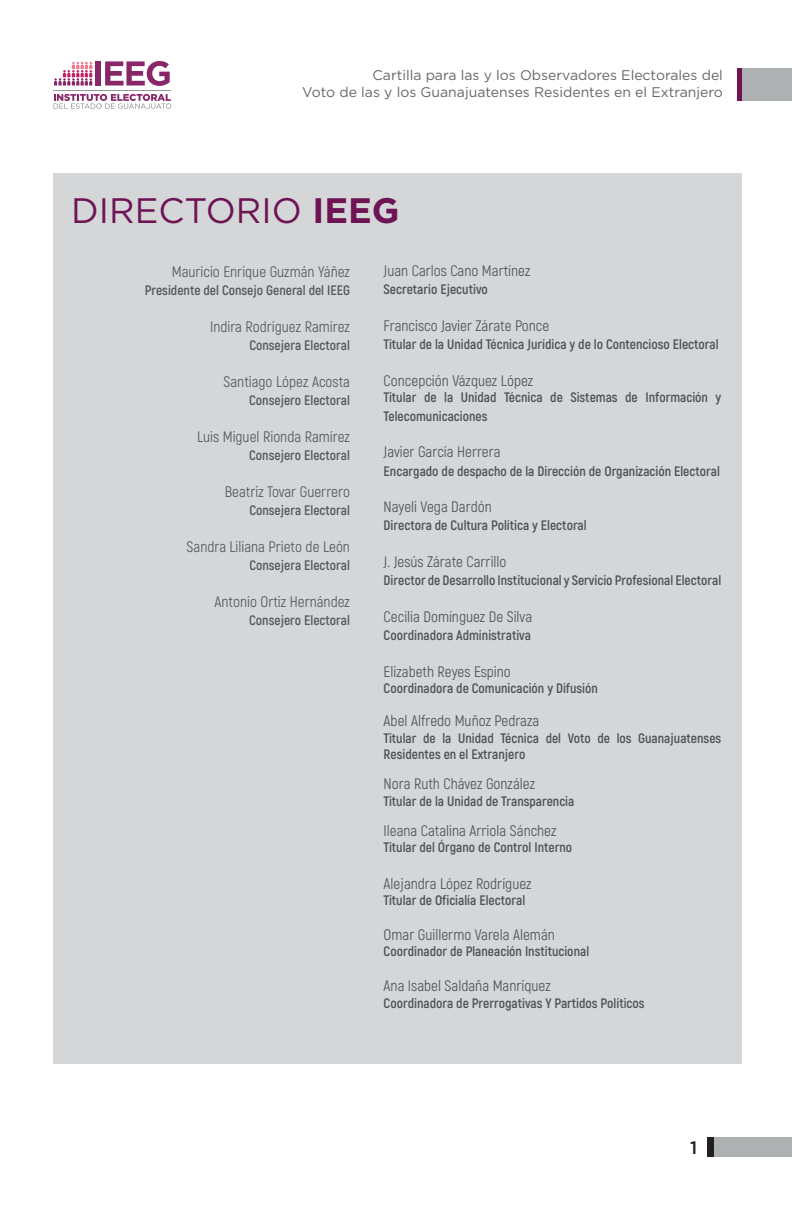
<style>
.page{position:relative;width:792px;height:1224px;background:#fff}
.page>*{position:absolute;margin:0;border:0;box-sizing:border-box;transform-origin:0 0}
.t1{font:35.4px "Gotham";color:#6e1455}
.t2{font:500 18px "Gotham";color:#231f20}
.t3{font:15.2px "Akrobat";color:#4f5252}
.t4{font:15.2px "Akrobat";color:#57585a}
.t5{font:14px/16.8px "Gotham";color:#67676a;text-align:right}
.t6{font:700 13.8px/18.2px "Akrobat";color:#4f5252}
.t7{font:700 13.8px "Akrobat";color:#57585a}
.s1{font-weight:700}
</style>
<div class="page">
<div style="left:713px;top:1137px;width:79px;height:20px;background:#aeb1b1"></div>
<div style="left:707px;top:1137px;width:6px;height:20px;background:#231f20"></div>
<div style="left:741px;top:69px;width:51px;height:32px;background:#aeb1b1"></div>
<hr style="left:737px;top:69px;width:4px;height:32px;background:#6f1355">
<div style="left:96px;top:61px;width:5px;height:25px;background:#882668"></div>
<svg style="left:105px;top:61px;width:65px;height:25px"></svg>
<hr style="left:54px;top:90px;width:117px;height:1px;background:#949799">
<svg style="left:54px;top:94px;width:117px;height:15px"></svg>
<svg style="left:54px;top:62px;width:38px;height:24px"></svg>
<div style="left:54px;top:173px;width:688px;height:890px;background:#d5d6d8"></div>
<p class="t5" style="left:302px;top:67px;width:422px">Cartilla para las y los Observadores Electorales del<br>Voto de las y los Guanajuatenses Residentes en el Extranjero</p>
<h1 class="t1" style="left:71px;top:188px;width:330px">DIRECTORIO <span class="s1">IEEG</span></h1>
<p class="t4" style="left:172px;top:263px;width:180px">Mauricio Enrique Guzmán Yáñez</p>
<p class="t7" style="left:145px;top:282px;width:207px">Presidente del Consejo General del IEEG</p>
<p class="t4" style="left:210px;top:318px;width:141px">Indira Rodríguez Ramírez</p>
<p class="t7" style="left:249px;top:337px;width:102px">Consejera Electoral</p>
<p class="t4" style="left:223px;top:373px;width:128px">Santiago López Acosta</p>
<p class="t7" style="left:249px;top:392px;width:102px">Consejero Electoral</p>
<p class="t4" style="left:197px;top:427px;width:154px">Luis Miguel Rionda Ramírez</p>
<p class="t7" style="left:249px;top:447px;width:102px">Consejero Electoral</p>
<p class="t4" style="left:225px;top:482px;width:127px">Beatriz Tovar Guerrero</p>
<p class="t7" style="left:249px;top:502px;width:102px">Consejera Electoral</p>
<p class="t4" style="left:187px;top:537px;width:165px">Sandra Liliana Prieto de León</p>
<p class="t7" style="left:249px;top:557px;width:102px">Consejera Electoral</p>
<p class="t4" style="left:215px;top:592px;width:137px">Antonio Ortiz Hernández</p>
<p class="t7" style="left:249px;top:611px;width:102px">Consejero Electoral</p>
<p class="t3" style="left:384px;top:262px;width:148px">Juan Carlos Cano Martínez</p>
<p class="t6" style="left:384px;top:280px;width:106px">Secretario Ejecutivo</p>
<p class="t3" style="left:384px;top:317px;width:167px">Francisco Javier Zárate Ponce</p>
<p class="t6" style="left:384px;top:335px;width:337px">Titular de la Unidad Técnica Jurídica y de lo Contencioso Electoral</p>
<p class="t3" style="left:384px;top:372px;width:151px">Concepción Vázquez López</p>
<p class="t6" style="left:384px;top:388px;width:339px">Titular de la Unidad Técnica de Sistemas de Información y<br>Telecomunicaciones</p>
<p class="t3" style="left:384px;top:443px;width:118px">Javier García Herrera</p>
<p class="t6" style="left:384px;top:462px;width:338px">Encargado de despacho de la Dirección de Organización Electoral</p>
<p class="t3" style="left:384px;top:498px;width:110px">Nayeli Vega Dardón</p>
<p class="t6" style="left:384px;top:516px;width:205px">Directora de Cultura Política y Electoral</p>
<p class="t3" style="left:384px;top:553px;width:124px">J. Jesús Zárate Carrillo</p>
<p class="t6" style="left:384px;top:571px;width:339px">Director de Desarrollo Institucional y Servicio Profesional Electoral</p>
<p class="t3" style="left:384px;top:608px;width:150px">Cecilia Domínguez De Silva</p>
<p class="t6" style="left:384px;top:626px;width:149px">Coordinadora Administrativa</p>
<p class="t3" style="left:384px;top:662px;width:129px">Elizabeth Reyes Espino</p>
<p class="t6" style="left:384px;top:679px;width:216px">Coordinadora de Comunicación y Difusión</p>
<p class="t3" style="left:384px;top:712px;width:157px">Abel Alfredo Muñoz Pedraza</p>
<p class="t6" style="left:384px;top:730px;width:339px;line-height:16.4px">Titular de la Unidad Técnica del Voto de los Guanajuatenses<br>Residentes en el Extranjero</p>
<p class="t3" style="left:384px;top:775px;width:153px">Nora Ruth Chávez González</p>
<p class="t6" style="left:384px;top:792px;width:192px">Titular de la Unidad de Transparencia</p>
<p class="t3" style="left:384px;top:821px;width:174px">Ileana Catalina Arriola Sánchez</p>
<p class="t6" style="left:384px;top:838px;width:190px">Titular del Órgano de Control Interno</p>
<p class="t3" style="left:384px;top:874px;width:150px">Alejandra López Rodríguez</p>
<p class="t6" style="left:384px;top:891px;width:143px">Titular de Oficialía Electoral</p>
<p class="t3" style="left:384px;top:925px;width:173px">Omar Guillermo Varela Alemán</p>
<p class="t6" style="left:384px;top:942px;width:207px">Coordinador de Planeación Institucional</p>
<p class="t3" style="left:384px;top:977px;width:169px">Ana Isabel Saldaña Manríquez</p>
<p class="t6" style="left:384px;top:994px;width:263px">Coordinadora de Prerrogativas Y Partidos Políticos</p>
<h2 class="t2" style="left:690px;top:1136px;width:9px">1</h2>
</div>
